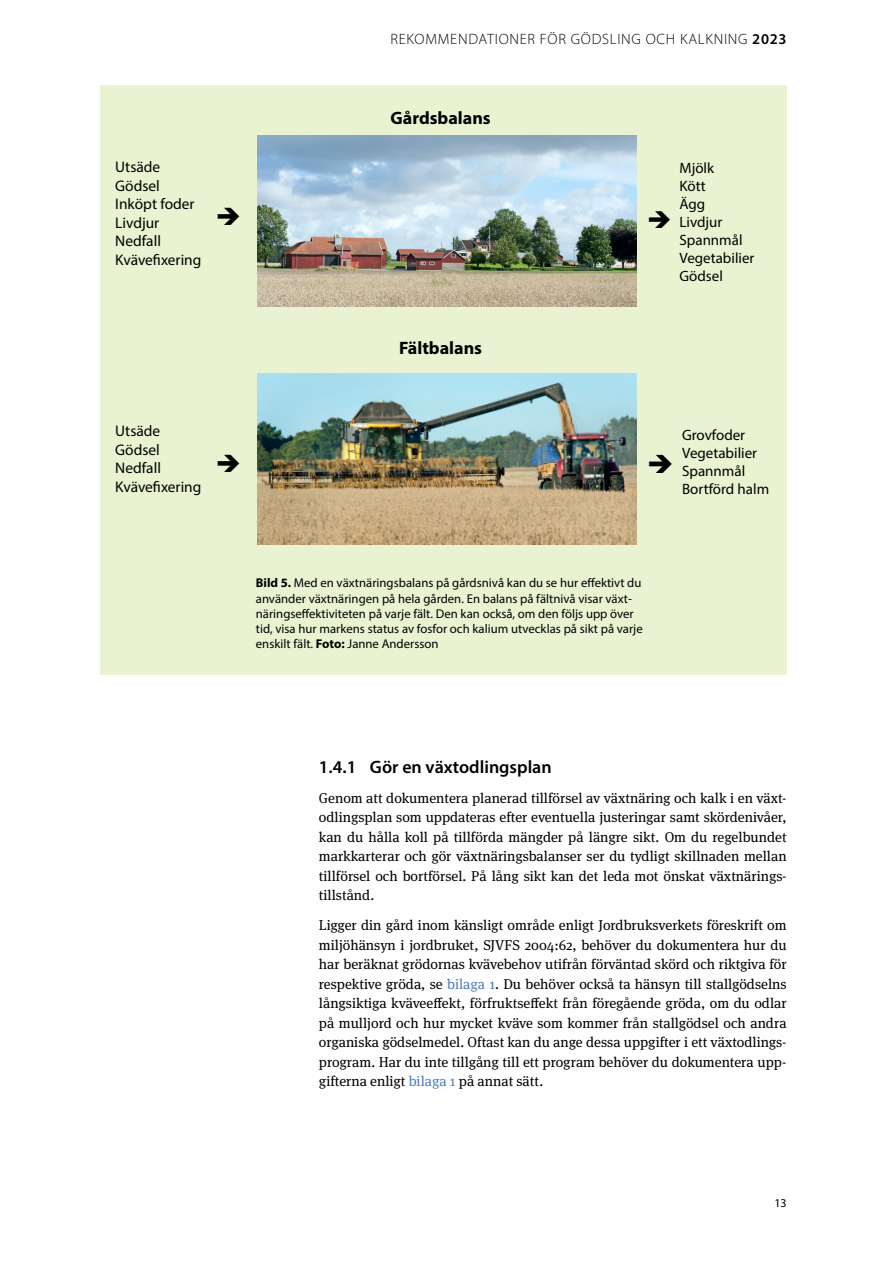
<style>
.page{position:relative;width:893px;height:1263px;background:#fff}
.page>*{position:absolute;margin:0;border:0;box-sizing:border-box;transform-origin:0 0}
.t1{font:600 18px "Myriad Pro";color:#000}
.t2{font:700 18px "Myriad Pro";color:#000}
.t3{font:15.45px/18.5px "Myriad Pro";color:#000}
.t4{font:15px/18px "Myriad Pro";color:#000}
.t5{font:300 15px "Myriad Pro";letter-spacing:.05em;color:#000}
.Brödtext{font:14.25px/19.5px "Meta Serif OT";color:#000;text-align:justify}
.t6{font:12.75px/15.3px "Myriad Pro";color:#000}
.t7{font:12px "Myriad Pro";color:#000}
.s1{font-weight:600}
.s2{font-weight:700}
.s3{color:#4c7cba}
</style>
<div class="page">
<div style="left:100px;top:86px;width:687px;height:589px;background:#e9f3d1"></div>
<img style="left:257px;top:135px;width:379px;height:171px">
<img style="left:257px;top:374px;width:379px;height:171px">
<p class="t3" style="left:115px;top:158px;width:88px">Utsäde<br>Gödsel<br>Inköpt foder<br>Livdjur<br>Nedfall<br>Kvävefixering</p>
<p class="t3" style="left:115px;top:421px;width:88px">Utsäde<br>Gödsel<br>Nedfall<br>Kvävefixering</p>
<p class="t5" style="left:390px;top:30px;width:398px">REKOMMENDATIONER FÖR GÖDSLING OCH KALKNING <span class="s1">2023</span></p>
<p class="t2" style="left:390px;top:106px;width:102px">Gårdsbalans</p>
<p class="t2" style="left:399px;top:336px;width:84px">Fältbalans</p>
<p class="t6" style="left:256px;top:575px;width:388px"><span class="s2">Bild 5.</span> Med en växtnäringsbalans på gårdsnivå kan du se hur effektivt du använder växtnäringen på hela gården. En balans på fältnivå visar växt&shy;näringseffektiviteten på varje fält. Den kan också, om den följs upp över tid, visa hur markens status av fosfor och kalium utvecklas på sikt på varje enskilt fält. <span class="s2">Foto:</span> Janne Andersson</p>
<p class="t4" style="left:679px;top:159px;width:76px">Mjölk<br>Kött<br>Ägg<br>Livdjur<br>Spannmål<br>Vegetabilier<br>Gödsel</p>
<p class="t4" style="left:682px;top:426px;width:89px">Grovfoder<br>Vegetabilier<br>Spannmål<br>Bortförd halm</p>
<h3 class="t1" style="left:319px;top:755px;width:234px">1.4.1 Gör en växtodlingsplan</h3>
<p class="Brödtext" style="left:319px;top:788px;width:469px">Genom att dokumentera planerad tillförsel av växtnäring och kalk i en växt&shy;odlingsplan som uppdateras efter eventuella justeringar samt skördenivåer, kan du hålla koll på tillförda mängder på längre sikt. Om du regelbundet markkarterar och gör växtnäringsbalanser ser du tydligt skillnaden mellan tillförsel och bortförsel. På lång sikt kan det leda mot önskat växtnärings&shy;tillstånd.</p>
<p class="Brödtext" style="left:319px;top:916px;width:469px">Ligger din gård inom känsligt område enligt Jordbruksverkets föreskrift om miljöhänsyn i jordbruket, SJVFS 2004:62, behöver du dokumentera hur du har beräknat grödornas kvävebehov utifrån förväntad skörd och riktgiva för respektive gröda, se <span class="s3">bilaga 1</span>. Du behöver också ta hänsyn till stallgödselns långsiktiga kväveeffekt, förfruktseffekt från föregående gröda, om du odlar på mulljord och hur mycket kväve som kommer från stallgödsel och andra organiska gödselmedel. Oftast kan du ange dessa uppgifter i ett växtodlings&shy;program. Har du inte tillgång till ett program behöver du dokumentera upp&shy;gifterna enligt <span class="s3">bilaga 1</span> på annat sätt.</p>
<p class="t7" style="left:774px;top:1196px;width:14px">13</p>
</div>
